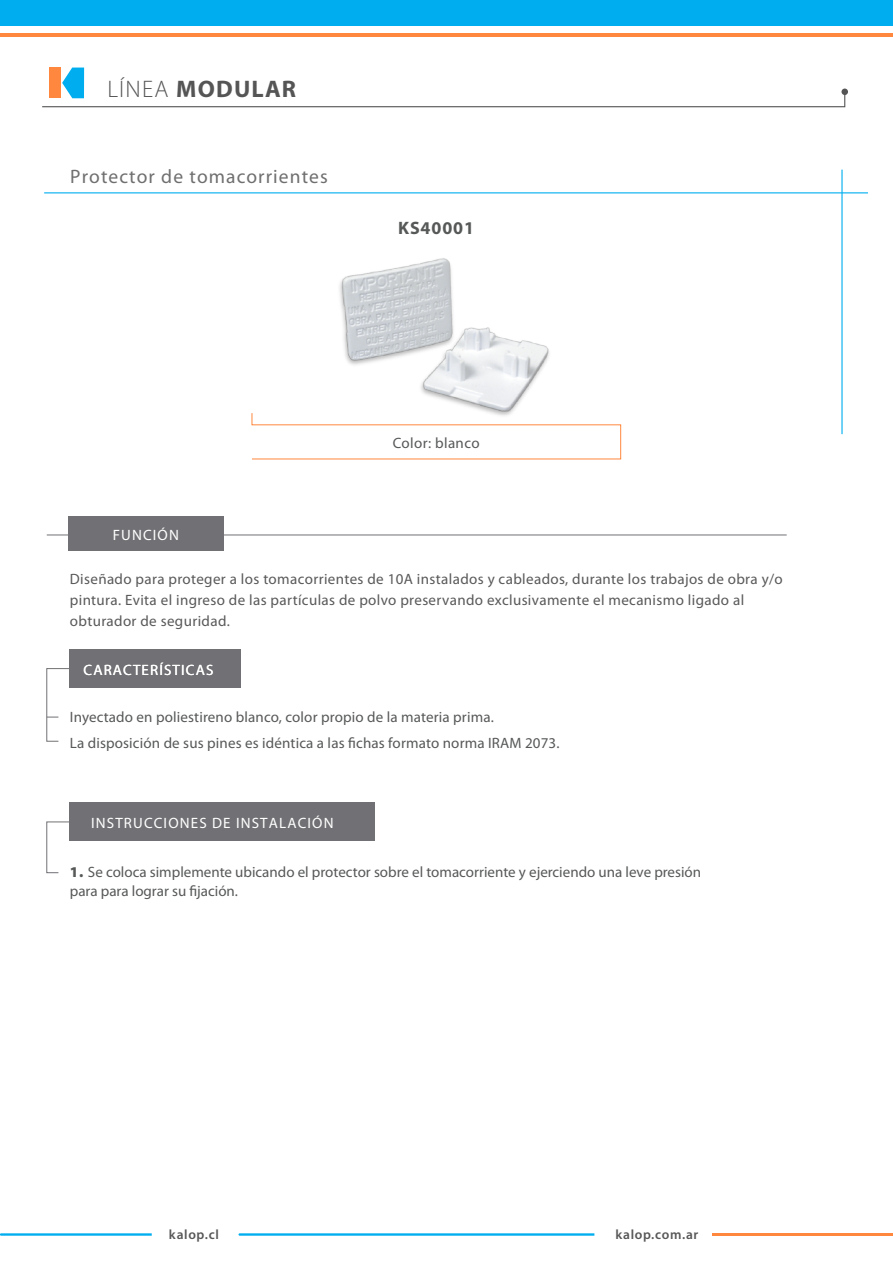
<style>
.page{position:relative;width:893px;height:1263px;background:#fff}
.page>*{position:absolute;margin:0;border:0;box-sizing:border-box;transform-origin:0 0}
.t1{font:700 24px "Myriad Pro";letter-spacing:.05em;color:#565556}
.t2{font:19.5px "Myriad Pro";letter-spacing:.055em;color:#706f6f}
.t3{font:700 18px "Myriad Pro";letter-spacing:.05em;color:#575858}
.t4{font:15px/25.5px "Myriad Pro";letter-spacing:.005em;color:#575858}
.t5{font:15px/21px "Myriad Pro";letter-spacing:.025em;color:#5a595a}
.t6{font:15px "Myriad Pro";letter-spacing:.075em;color:#fff}
.t7{font:15px "Myriad Pro";letter-spacing:.025em;color:#575858}
.t8{font:600 13.5px "Myriad Pro";letter-spacing:.05em;color:#575758}
.s1{font-weight:300}
.s2{font-weight:900}
</style>
<div class="page">
<svg style="left:251px;top:413px;width:370px;height:47px"></svg>
<svg style="left:46px;top:668px;width:24px;height:74px"></svg>
<div style="left:70px;top:649px;width:171px;height:39px;background:#717175"></div>
<hr style="left:47px;top:535px;width:740px;height:1px;background:#717175">
<div style="left:69px;top:516px;width:155px;height:35px;background:#717175"></div>
<div style="left:69px;top:803px;width:305px;height:38px;background:#717175"></div>
<svg style="left:46px;top:821px;width:23px;height:52px"></svg>
<img style="left:306px;top:258px;width:266px;height:190px">
<svg style="left:239px;top:1233px;width:355px;height:3px"></svg>
<hr style="left:713px;top:1233px;width:180px;height:3px;background:#ff873e">
<svg style="left:0;top:1233px;width:152px;height:3px"></svg>
<div style="left:49px;top:67px;width:12px;height:31px;background:#ff873e"></div>
<div style="left:0;top:0;width:893px;height:26px;background:#00aeef"></div>
<hr style="left:0;top:33px;width:893px;height:4px;background:#ff873e">
<svg style="left:42px;top:68px;width:804px;height:40px"></svg>
<div style="left:841px;top:89px;width:7px;height:6px;background:#565556;border-radius:50%"></div>
<hr style="left:44px;top:192px;width:824px;height:1px;background:#00aeef">
<hr style="left:841px;top:170px;width:2px;height:264px;background:#00aeef">
<h1 class="t1" style="left:107px;top:75px;width:190px"><span class="s1">LÍNEA</span> MODULAR</h1>
<h2 class="t2" style="left:70px;top:166px;width:259px">Protector de tomacorrientes</h2>
<p class="t3" style="left:398px;top:218px;width:78px">KS40001</p>
<p class="t6" style="left:113px;top:527px;width:68px">FUNCIÓN</p>
<p class="t7" style="left:393px;top:435px;width:88px">Color: blanco</p>
<p class="t5" style="left:70px;top:569px;width:714px">Diseñado para proteger a los tomacorrientes de 10A instalados y cableados, durante los trabajos de obra y/o pintura. Evita el ingreso de las partículas de polvo preservando exclusivamente el mecanismo ligado al obturador de seguridad.</p>
<p class="t6" style="left:84px;top:662px;width:131px">CARACTERÍSTICAS</p>
<p class="t4" style="left:70px;top:705px;width:491px">Inyectado en poliestireno blanco, color propio de la materia prima.<br>La disposición de sus pines es idéntica a las fichas formato norma IRAM 2073.</p>
<p class="t6" style="left:91px;top:815px;width:244px">INSTRUCCIONES DE INSTALACIÓN</p>
<p class="t4" style="left:70px;top:862px;width:633px;line-height:19.5px"><span class="s2">1.</span> Se coloca simplemente ubicando el protector sobre el tomacorriente y ejerciendo una leve presión para para lograr su fijación.</p>
<p class="t8" style="left:169px;top:1227px;width:51px">kalop.cl</p>
<p class="t8" style="left:615px;top:1227px;width:84px">kalop.com.ar</p>
</div>
